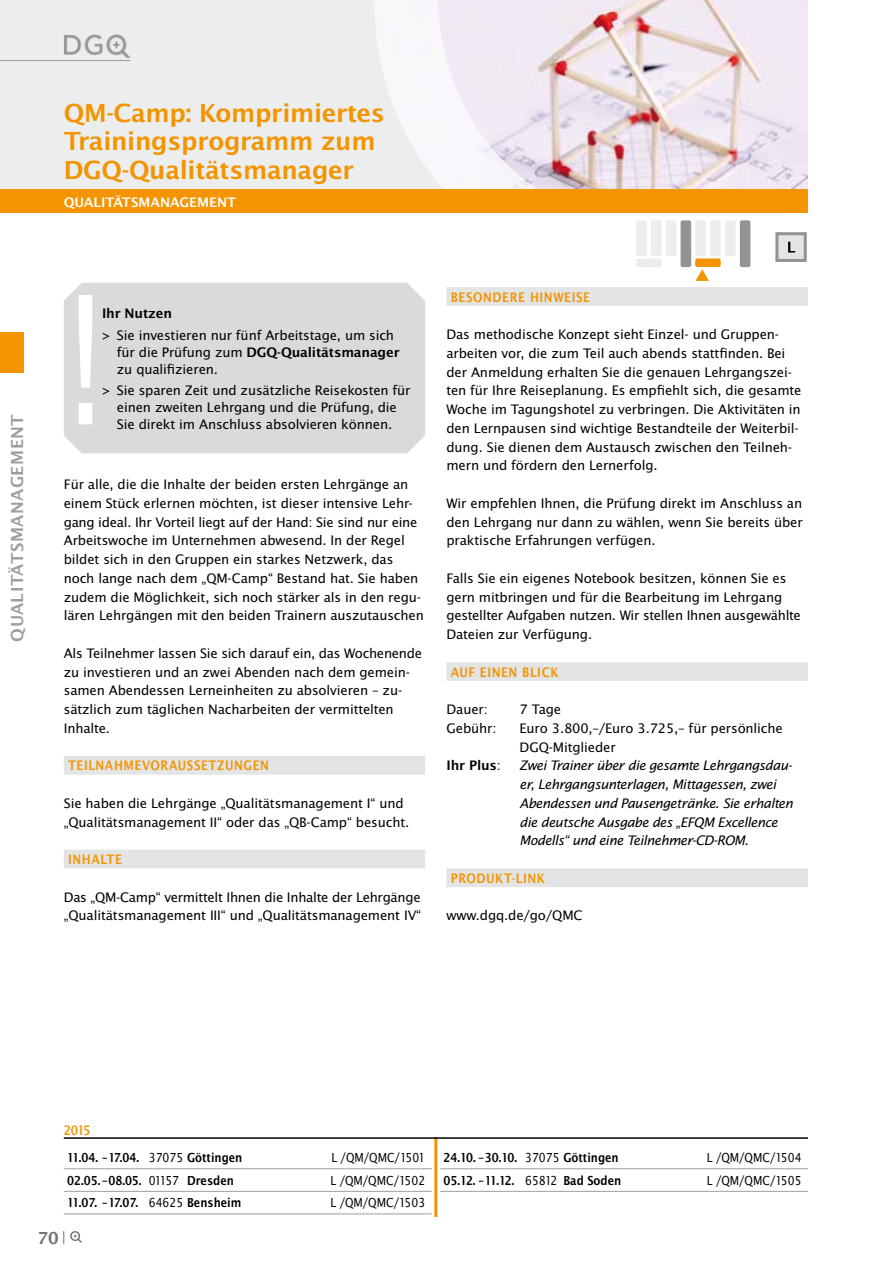
<style>
.page{position:relative;width:893px;height:1263px;background:#fff}
.page>*{position:absolute;margin:0;border:0;box-sizing:border-box;transform-origin:0 0}
.t1{font:600 27px/28.5px "Lucida Sans EF";letter-spacing:-.01em;color:#f39400}
.t2{font:27px "Lucida Sans EF";letter-spacing:-.01em;color:#f39400}
.t3{font:600 18px "Lucida Sans EF";letter-spacing:.03em;color:#9c9e9f}
.t4{font:600 18px "Lucida Sans EF";color:#707172}
.t5{font:14.25px/18.8px "Lucida Sans EF";letter-spacing:-.01em;color:#000}
.t6{font:italic 14.25px/18.8px "Lucida Sans EF";letter-spacing:-.03em;color:#000}
.t7{font:14.25px "Lucida Sans Nar EF Dem Bol";letter-spacing:.04em;color:#f39400}
.t8{font:600 14.25px "Lucida Sans EF";color:#fff}
.t9{font:600 14.25px "Lucida Sans EF";color:#000}
.t10{font:13.5px "Lucida Sans Nar EF Dem Bol";color:#000}
.t11{font:13.5px "Lucida Sans Nar EF";color:#000}
.s1{font-weight:600}
.s2{font-weight:400}
.s3{font-family:"Lucida Sans Nar EF"}
</style>
<div class="page">
<svg style="left:70px;top:1231px;width:12px;height:11px"></svg>
<svg style="left:63px;top:1231px;width:1px;height:13px"></svg>
<div style="left:0;top:0;width:478px;height:191px;background:#eceded"></div>
<hr style="left:0;top:60px;width:130px;height:1px;background:#9c9e9f">
<img style="left:562px;top:0;width:246px;height:189px">
<svg style="left:375px;top:0;width:187px;height:189px"></svg>
<div style="left:0;top:332px;width:23px;height:41px;background:#f39400"></div>
<hr style="left:434px;top:1138px;width:3px;height:77px;background:#f39400">
<div style="left:0;top:189px;width:808px;height:24px;background:#f39400"></div>
<div style="left:64px;top:756px;width:361px;height:19px;background:#e3e4e4"></div>
<div style="left:64px;top:850px;width:361px;height:18px;background:#e3e4e4"></div>
<div style="left:446px;top:287px;width:362px;height:19px;background:#e3e4e4"></div>
<div style="left:446px;top:662px;width:362px;height:19px;background:#e3e4e4"></div>
<div style="left:446px;top:868px;width:362px;height:19px;background:#e3e4e4"></div>
<div style="left:64px;top:283px;width:361px;height:170px;background:#d9dadb"></div>
<svg style="left:79px;top:295px;width:13px;height:129px"></svg>
<hr style="left:64px;top:1137px;width:744px;height:2px;background:#000">
<hr style="left:64px;top:1168px;width:368px;height:1px;background:#9c9e9f">
<hr style="left:64px;top:1191px;width:368px;height:1px;background:#9c9e9f">
<hr style="left:64px;top:1213px;width:368px;height:1px;background:#9c9e9f">
<hr style="left:440px;top:1168px;width:368px;height:1px;background:#9c9e9f">
<hr style="left:440px;top:1191px;width:368px;height:1px;background:#9c9e9f">
<svg style="left:775px;top:232px;width:32px;height:30px"></svg>
<svg style="left:695px;top:269px;width:14px;height:12px"></svg>
<div style="left:636px;top:220px;width:11px;height:36px;background:#eceded;border-radius:2px"></div>
<div style="left:636px;top:259px;width:26px;height:8px;background:#eceded;border-radius:2px"></div>
<div style="left:651px;top:220px;width:11px;height:36px;background:#eceded;border-radius:2px"></div>
<div style="left:666px;top:220px;width:10px;height:36px;background:#eceded;border-radius:2px"></div>
<div style="left:680px;top:220px;width:11px;height:47px;background:#929395;border-radius:2px"></div>
<div style="left:695px;top:220px;width:11px;height:36px;background:#eceded;border-radius:2px"></div>
<div style="left:695px;top:258px;width:26px;height:9px;background:#f39400;border-radius:2px"></div>
<div style="left:710px;top:220px;width:11px;height:36px;background:#eceded;border-radius:2px"></div>
<div style="left:725px;top:220px;width:11px;height:36px;background:#eceded;border-radius:2px"></div>
<div style="left:740px;top:220px;width:10px;height:47px;background:#929395;border-radius:2px"></div>
<p class="t3" style="left:8px;top:642px;width:229px;rotate:-90deg">qualitätsmanagement</p>
<h1 class="t2" style="left:104px;top:96px;width:152px">–Grundlagen</h1>
<h1 class="t2" style="left:64px;top:124px;width:226px">für Produktion und</h1>
<h1 class="t2" style="left:82px;top:153px;width:154px">ienstleistung</h1>
<h1 class="t1" style="left:64px;top:98px;width:323px">QM-Camp: Komprimiertes<br>Trainingsprogramm zum<br>DGQ-Qualitätsmanager</h1>
<p class="t8" style="left:64px;top:194px;width:174px">Qualitätsmanagement</p>
<p class="t9" style="left:102px;top:306px;width:72px">Ihr Nutzen</p>
<p class="t5" style="left:117px;top:326px;width:284px;line-height:17.1px;text-indent:-15px">&gt; Sie investieren nur fünf Arbeitstage, um sich für die Prüfung zum <span class="s1">DGQ-Qualitätsmanager </span>zu qualifizieren.</p>
<p class="t5" style="left:102px;top:382px;width:310px;line-height:17.1px;text-align:center">&gt; Sie sparen Zeit und zusätzliche Reisekosten für einen zweiten Lehrgang und die Prüfung, die<br>Sie direkt im Anschluss absolvieren können.</p>
<p class="t5" style="left:64px;top:475px;width:362px">Für alle, die die Inhalte der beiden ersten Lehrgänge an einem Stück erlernen möchten, ist dieser intensive Lehr&shy;gang ideal. Ihr Vorteil liegt auf der Hand: Sie sind nur eine Arbeitswoche im Unternehmen abwesend. In der Regel bildet sich in den Gruppen ein starkes Netzwerk, das noch lange nach dem „QM-Camp“ Bestand hat. Sie haben zudem die Möglichkeit, sich noch stärker als in den regu&shy;lären Lehrgängen mit den beiden Trainern auszutauschen</p>
<p class="t5" style="left:64px;top:644px;width:360px">Als Teilnehmer lassen Sie sich darauf ein, das Wochenende zu investieren und an zwei Abenden nach dem gemein&shy;samen Abendessen Lerneinheiten zu absolvieren – zu&shy;sätzlich zum täglichen Nacharbeiten der vermittelten Inhalte.</p>
<p class="t7" style="left:68px;top:758px;width:47px">TEILNAHMEVORAUSSE</p>
<p class="t7" style="left:209px;top:758px;width:62px">TZU NGEN</p>
<p class="t5" style="left:64px;top:794px;width:347px">Sie haben die Lehrgänge „Qualitätsmanagement I“ und „Qualitätsmanagement II“ oder das „QB-Camp“ besucht.</p>
<p class="t7" style="left:68px;top:852px;width:54px">INHALTE</p>
<p class="t5" style="left:64px;top:887px;width:359px">Das „QM-Camp“ vermittelt Ihnen die Inhalte der Lehrgänge „Qualitätsmanagement III“ und „Qualitätsmanagement IV“</p>
<p class="t7" style="left:451px;top:289px;width:51px">BESONDERE</p>
<p class="t7" style="left:530px;top:289px;width:54px">HINWEISE</p>
<p class="t5" style="left:446px;top:325px;width:356px">Das methodische Konzept sieht Einzel- und Gruppen&shy;arbeiten vor, die zum Teil auch abends stattfinden. Bei der Anmeldung erhalten Sie die genauen Lehrgangszei&shy;ten für Ihre Reiseplanung. Es empfiehlt sich, die gesamte Woche im Tagungshotel zu verbringen. Die Aktivitäten in den Lernpausen sind wichtige Bestandteile der Weiterbil&shy;dung. Sie dienen dem Austausch zwischen den Teilneh&shy;mern und fördern den Lernerfolg.</p>
<p class="t5" style="left:446px;top:494px;width:358px;text-align:justify">Wir empfehlen Ihnen, die Prüfung direkt im Anschluss an den Lehrgang nur dann zu wählen, wenn Sie bereits über praktische Erfahrungen verfügen.</p>
<p class="t5" style="left:446px;top:569px;width:356px">Falls Sie ein eigenes Notebook besitzen, können Sie es gern mitbringen und für die Bearbeitung im Lehrgang gestellter Aufgaben nutzen. Wir stellen Ihnen ausgewählte Dateien zur Verfügung.</p>
<p class="t7" style="left:451px;top:664px;width:109px">AUF EINEN BLICK</p>
<p class="t5" style="left:446px;top:700px;width:43px">Dauer:</p>
<p class="t5" style="left:520px;top:700px;width:43px">7 Tage</p>
<p class="t5" style="left:446px;top:719px;width:52px">Gebühr:</p>
<p class="t5" style="left:520px;top:719px;width:265px">Euro 3.800,–/Euro 3.725,– für persönliche<br>DGQ-Mitglieder</p>
<p class="t9" style="left:446px;top:758px;width:56px">Ihr Plus<span class="s2">:</span></p>
<p class="t6" style="left:520px;top:756px;width:275px">Zwei Trainer über die gesamte Lehrgangsdau&shy;er, Lehrgangsunterlagen, Mittagessen, zwei Abendessen und Pausengetränke. Sie erhalten die deutsche Ausgabe des „EFQM Excellence Modells“ und eine Teilnehmer-CD-ROM.</p>
<p class="t7" style="left:451px;top:871px;width:81px">PRODUKT-LINK</p>
<p class="t5" style="left:446px;top:906px;width:138px">www.dgq.de/go/QMC</p>
<p class="t7" style="left:64px;top:1123px;width:28px">2015</p>
<p class="t10" style="left:67px;top:1150px;width:177px">11.04. –17.04. <span class="s3">37075</span> GÖTTINGEN</p>
<p class="t11" style="left:331px;top:1150px;width:95px">L /QM/QMC/1501</p>
<p class="t10" style="left:67px;top:1173px;width:168px">02.05. –08.05. <span class="s3">01157</span> DRESDEN</p>
<p class="t11" style="left:330px;top:1173px;width:96px">L /QM/QMC/1502</p>
<p class="t10" style="left:67px;top:1195px;width:176px">11.07. –17.07. <span class="s3">64625</span> BENSHEIM</p>
<p class="t11" style="left:330px;top:1195px;width:96px">L /QM/QMC/1503</p>
<p class="t4" style="left:37px;top:1228px;width:23px">70</p>
<p class="t10" style="left:443px;top:1150px;width:177px">24.10. –30.10. <span class="s3">37075</span> GÖTTINGEN</p>
<p class="t11" style="left:707px;top:1150px;width:96px">L /QM/QMC/1504</p>
<p class="t10" style="left:443px;top:1173px;width:179px">05.12. –11.12. <span class="s3">65812</span> BAD SODEN</p>
<p class="t11" style="left:707px;top:1173px;width:96px">L /QM/QMC/1505</p>
</div>
